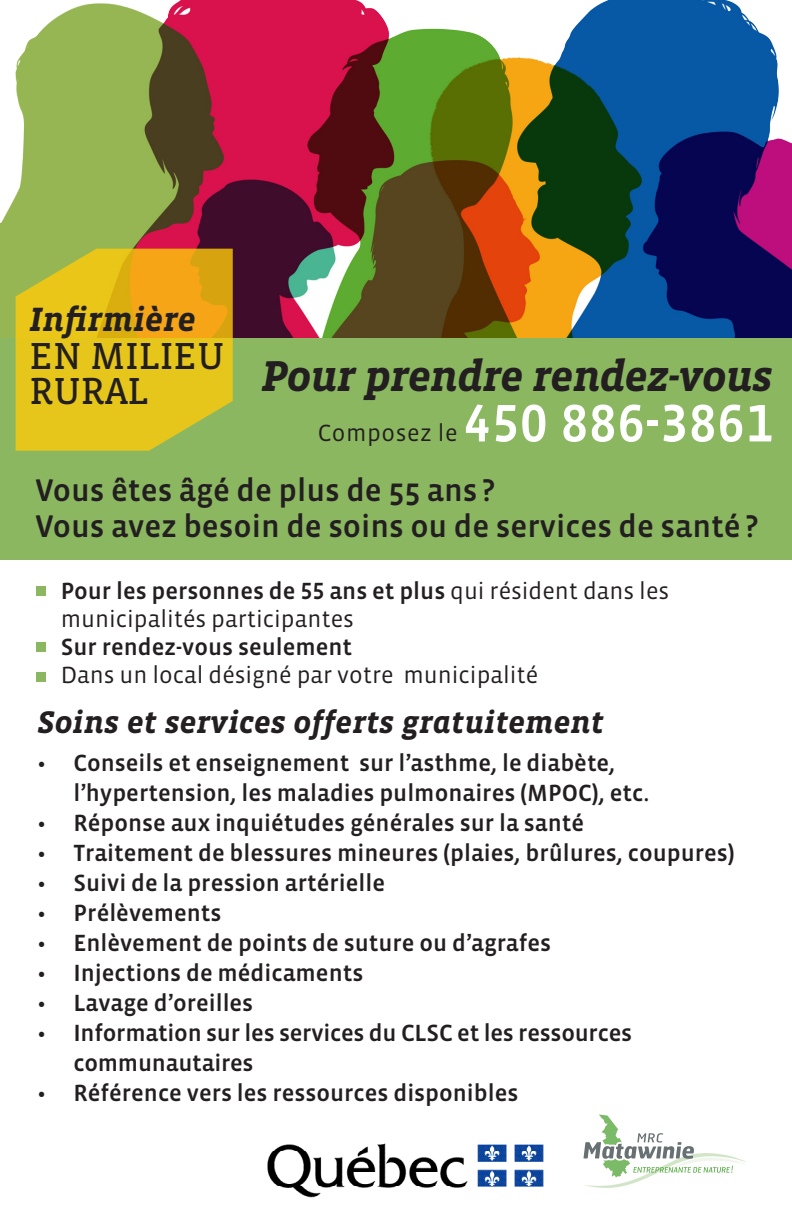
<style>
.page{position:relative;width:792px;height:1224px;background:#fff}
.page>*{position:absolute;margin:0;border:0;box-sizing:border-box;transform-origin:0 0}
.t1{font:500 54px "Vista Sans OT";letter-spacing:.025em;color:#fff}
.t2{font:italic 700 44px "Vista Slab OT";letter-spacing:-.02em;color:#231f20}
.t3{font:38.6px/35.4px "Vista Slab OT";color:#231f20}
.t4{font:italic 700 34.4px "Vista Slab OT";color:#231f20}
.t5{font:500 32px/36px "Vista Sans OT";color:#231f20}
.t6{font:italic 700 32px "Vista Slab OT";color:#231f20}
.t7{font:500 24px/30px "Vista Sans OT";color:#231f20}
.t8{font:24px/28px "Vista Sans OT";color:#231f20}
.t9{font:24px "Vista Sans OT";letter-spacing:.025em;color:#231f20}
.s1{font-weight:500}
</style>
<div class="page">
<svg style="left:583px;top:1114px;width:162px;height:74px"></svg>
<img style="left:0;top:0;width:792px;height:339px">
<div style="left:36px;top:586px;width:10px;height:10px;background:#8bb761"></div>
<div style="left:36px;top:642px;width:10px;height:10px;background:#8bb761"></div>
<div style="left:36px;top:672px;width:10px;height:10px;background:#8bb761"></div>
<div style="left:0;top:339px;width:792px;height:221px;background:#8bb761"></div>
<svg style="left:16px;top:249px;width:217px;height:202px;background:#e0bc1e"></svg>
<img style="left:267px;top:1143px;width:277px;height:55px">
<p class="t4" style="left:30px;top:302px;width:168px">Infirmière</p>
<p class="t3" style="left:30px;top:339px;width:197px">EN MILIEU<br>RURAL</p>
<p class="t2" style="left:262px;top:354px;width:513px">Pour prendre rendez-vous</p>
<p class="t9" style="left:318px;top:421px;width:141px">Composez le</p>
<p class="t1" style="left:464px;top:396px;width:311px">450 886-3861</p>
<p class="t5" style="left:35px;top:472px;width:725px">Vous êtes âgé de plus de 55 ans ?<br>Vous avez besoin de soins ou de services de santé ?</p>
<p class="t8" style="left:61px;top:577px;width:610px"><span class="s1">Pour les personnes de 55 ans et plus</span> qui résident dans les municipalités participantes</p>
<p class="t7" style="left:61px;top:632px;width:293px">Sur rendez-vous seulement</p>
<p class="t8" style="left:61px;top:661px;width:479px">Dans un local désigné par votre municipalité</p>
<p class="t6" style="left:37px;top:706px;width:568px">Soins et services offerts gratuitement</p>
<p class="t7" style="left:73px;top:749px;width:578px;text-indent:-36px">• Conseils et enseignement sur l’asthme, le diabète, l’hypertension, les maladies pulmonaires (MPOC), etc.</p>
<p class="t7" style="left:37px;top:809px;width:548px">• Réponse aux inquiétudes générales sur la santé</p>
<p class="t7" style="left:37px;top:839px;width:699px">• Traitement de blessures mineures (plaies, brûlures, coupures)</p>
<p class="t7" style="left:37px;top:869px;width:349px">• Suivi de la pression artérielle</p>
<p class="t7" style="left:37px;top:899px;width:186px">• Prélèvements</p>
<p class="t7" style="left:37px;top:929px;width:515px">• Enlèvement de points de suture ou d’agrafes</p>
<p class="t7" style="left:37px;top:959px;width:327px">• Injections de médicaments</p>
<p class="t7" style="left:37px;top:989px;width:217px">• Lavage d’oreilles</p>
<p class="t7" style="left:73px;top:1019px;width:560px;text-indent:-36px">• Information sur les services du CLSC et les ressources communautaires</p>
<p class="t7" style="left:37px;top:1079px;width:482px">• Référence vers les ressources disponibles</p>
</div>
